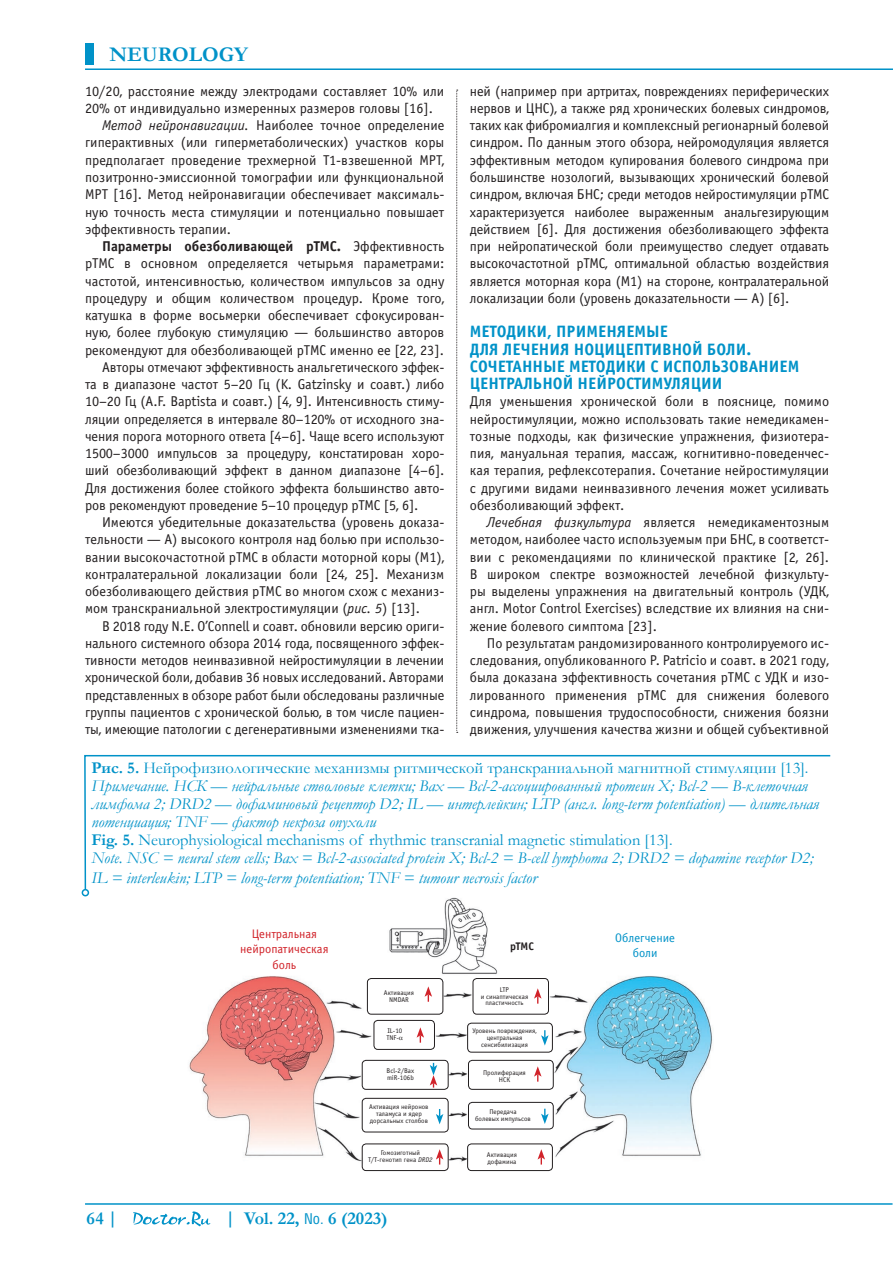
<style>
.page{position:relative;width:893px;height:1263px;background:#fff}
.page>*{position:absolute;margin:0;border:0;box-sizing:border-box;transform-origin:0 0}
.t1{font:700 21px "Garamond";color:#0092c8}
.t2{font:700 18px "Garamond";color:#0092c8}
.t3{font:italic 16.5px/18px "Garamond";color:#0092c8}
.t4{font:16.5px "Garamond";color:#0092c8}
.lit_2{font:700 16.5px/17.2px "Officina Sans C";color:#0092c8}
.lit_2-2{font:14.25px/17.2px "Officina Sans C";color:#231f20;text-align:justify}
.lit_2-3{font:12.45px "Officina Sans C";color:#d1232a}
.lit_2-4{font:12.45px "Officina Sans C";color:#0092c8}
.lit_2-5{font:700 11.1px "Officina Sans C";color:#231f20}
.lit_2-6{font:6.9px/6.9px "Officina Sans C";color:#231f20;text-align:center}
.s1{font-style:italic}
.s2{font-weight:700}
.s3{font-family:"Helios Cond";font-weight:400;font-size:15px}
</style>
<div class="page">
<div style="left:85px;top:43px;width:9px;height:21px;background:#0092c8"></div>
<hr style="left:85px;top:68px;width:808px;height:2px;background:#0092c8">
<hr style="left:85px;top:1203px;width:807px;height:2px;background:#0092c8">
<svg style="left:133px;top:1211px;width:77px;height:16px"></svg>
<svg style="left:83px;top:754px;width:748px;height:137px"></svg>
<div style="left:82px;top:889px;width:7px;height:7px;border:2px solid #0092c8;border-radius:50%"></div>
<img style="left:189px;top:897px;width:524px;height:275px">
<div style="left:367px;top:978px;width:76px;height:36px;border:1px solid #231f20;border-radius:4px"></div>
<div style="left:374px;top:1020px;width:61px;height:30px;border:1px solid #231f20;border-radius:4px"></div>
<div style="left:362px;top:1060px;width:86px;height:29px;border:1px solid #231f20;border-radius:4px"></div>
<div style="left:362px;top:1098px;width:86px;height:34px;border:1px solid #231f20;border-radius:4px"></div>
<div style="left:362px;top:1144px;width:86px;height:27px;border:1px solid #231f20;border-radius:4px"></div>
<div style="left:473px;top:978px;width:76px;height:36px;border:1px solid #231f20;border-radius:4px"></div>
<div style="left:467px;top:1023px;width:86px;height:29px;border:1px solid #231f20;border-radius:4px"></div>
<div style="left:468px;top:1060px;width:86px;height:29px;border:1px solid #231f20;border-radius:4px"></div>
<div style="left:468px;top:1102px;width:86px;height:27px;border:1px solid #231f20;border-radius:4px"></div>
<div style="left:467px;top:1144px;width:86px;height:27px;border:1px solid #231f20;border-radius:4px"></div>
<svg style="left:425px;top:986px;width:7px;height:16px"></svg>
<svg style="left:534px;top:988px;width:8px;height:16px"></svg>
<svg style="left:417px;top:1027px;width:7px;height:16px"></svg>
<svg style="left:534px;top:1066px;width:8px;height:16px"></svg>
<svg style="left:436px;top:1149px;width:7px;height:15px"></svg>
<svg style="left:538px;top:1149px;width:7px;height:15px"></svg>
<svg style="left:430px;top:1063px;width:7px;height:24px"></svg>
<svg style="left:541px;top:1030px;width:8px;height:15px"></svg>
<svg style="left:436px;top:1109px;width:7px;height:15px"></svg>
<svg style="left:541px;top:1109px;width:8px;height:15px"></svg>
<svg style="left:456px;top:90px;width:2px;height:643px"></svg>
<svg style="left:399px;top:1037px;width:4px;height:3px"></svg>
<h1 class="t1" style="left:109px;top:40px;width:140px">NEUROLOGY</h1>
<p class="lit_2-2" style="left:85px;top:83px;width:361px">10/20, расстояние между электродами составляет 10% или<br>20% от индивидуально измеренных размеров головы [16].</p>
<p class="lit_2-2" style="left:85px;top:117px;width:361px;text-indent:17px"><span class="s1">Метод нейронавигации.</span> Наиболее точное определение гиперактивных (или гиперметаболических) участков коры предполагает проведение трехмерной Т1-взвешенной МРТ, позитронно-эмиссионной томографии или функциональной МРТ [16]. Метод нейронавигации обеспечивает максималь&shy;ную точность места стимуляции и потенциально повышает эффективность терапии.</p>
<p class="lit_2-2" style="left:85px;top:238px;width:361px;text-indent:17px"><span class="s2">Параметры обезболивающей рТМС.</span> Эффективность рТМС в основном определяется четырьмя параметрами: частотой, интенсивностью, количеством импульсов за одну процедуру и общим количеством процедур. Кроме того, катушка в форме восьмерки обеспечивает сфокусирован&shy;ную, более глубокую стимуляцию — большинство авторов рекомендуют для обезболивающей рТМС именно ее [22, 23].</p>
<p class="lit_2-2" style="left:85px;top:359px;width:361px;text-indent:17px">Авторы отмечают эффективность анальгетического эффек&shy;та в диапазоне частот 5–20 Гц (K. Gatzinsky и соавт.) либо 10–20 Гц (A.F. Baptista и соавт.) [4, 9]. Интенсивность стиму&shy;ляции определяется в интервале 80–120% от исходного зна&shy;чения порога моторного ответа [4–6]. Чаще всего используют 1500–3000 импульсов за процедуру, констатирован хоро&shy;ший обезболивающий эффект в данном диапазоне [4–6].<br>Для достижения более стойкого эффекта большинство авто&shy;ров рекомендуют проведение 5–10 процедур рТМС [5, 6].</p>
<p class="lit_2-2" style="left:85px;top:514px;width:361px;text-indent:17px">Имеются убедительные доказательства (уровень доказа&shy;тельности — А) высокого контроля над болью при использо&shy;вании высокочастотной рТМС в области моторной коры (М1), контралатеральной локализации боли [24, 25]. Механизм обезболивающего действия рТМС во многом схож с механиз&shy;мом транскраниальной электростимуляции (<span class="s1">рис. 5</span>) [13].</p>
<p class="lit_2-2" style="left:85px;top:617px;width:361px;text-indent:17px">В 2018 году N.E. O’Connell и соавт. обновили версию ориги&shy;нального системного обзора 2014 года, посвященного эффек&shy;тивности методов неинвазивной нейростимуляции в лечении хронической боли, добавив 36 новых исследований. Авторами представленных в обзоре работ были обследованы различные группы пациентов с хронической болью, в том числе пациен&shy;ты, имеющие патологии с дегенеративными изменениями тка-</p>
<p class="lit_2-2" style="left:470px;top:83px;width:361px">ней (например при артритах, повреждениях периферических нервов и ЦНС), а также ряд хронических болевых синдромов, таких как фибромиалгия и комплексный регионарный болевой синдром. По данным этого обзора, нейромодуляция является эффективным методом купирования болевого синдрома при большинстве нозологий, вызывающих хронический болевой синдром, включая БНС; среди методов нейростимуляции рТМС характеризуется наиболее выраженным анальгезирующим действием [6]. Для достижения обезболивающего эффекта при нейропатической боли преимущество следует отдавать высокочастотной рТМС, оптимальной областью воздействия является моторная кора (М1) на стороне, контралатеральной локализации боли (уровень доказательности — А) [6].</p>
<p class="lit_2" style="left:470px;top:323px;width:331px">МЕТОДИКИ, ПРИМЕНЯЕМЫЕ<br>ДЛЯ ЛЕЧЕНИЯ НОЦИЦЕПТИВНОЙ БОЛИ.<br>СОЧЕТАННЫЕ МЕТОДИКИ С ИСПОЛЬЗОВАНИЕМ<br>ЦЕНТРАЛЬНОЙ НЕЙРОСТИМУЛЯЦИИ</p>
<p class="lit_2-2" style="left:470px;top:393px;width:361px">Для уменьшения хронической боли в пояснице, помимо нейростимуляции, можно использовать такие немедикамен&shy;тозные подходы, как физические упражнения, физиотера&shy;пия, мануальная терапия, массаж, когнитивно-поведенчес&shy;кая терапия, рефлексотерапия. Сочетание нейростимуляции с другими видами неинвазивного лечения может усиливать обезболивающий эффект.</p>
<p class="lit_2-2" style="left:470px;top:514px;width:361px;text-indent:17px"><span class="s1">Лечебная физкультура</span> является немедикаментозным методом, наиболее часто используемым при БНС, в соответст&shy;вии с рекомендациями по клинической практике [2, 26].<br>В широком спектре возможностей лечебной физкульту&shy;ры выделены упражнения на двигательный контроль (УДК, англ. Motor Control Exercises) вследствие их влияния на сни&shy;жение болевого симптома [23].</p>
<p class="lit_2-2" style="left:470px;top:635px;width:361px;text-indent:17px">По результатам рандомизированного контролируемого ис&shy;следования, опубликованного P. Patricio и соавт. в 2021 году, была доказана эффективность сочетания рТМС с УДК и изо&shy;лированного применения рТМС для снижения болевого синдрома, повышения трудоспособности, снижения боязни движения, улучшения качества жизни и общей субъективной</p>
<p class="t4" style="left:91px;top:757px;width:719px"><span class="s2">Рис. 5.</span> Нейрофизиологические механизмы ритмической транскраниальной магнитной стимуляции [13].</p>
<p class="t3" style="left:91px;top:777px;width:729px">Примечание. НСК — нейральные стволовые клетки; Bax — Bcl-2-ассоциированный протеин X; Bcl-2 — B-клеточная лимфома 2; DRD2 — дофаминовый рецептор D2; IL — интерлейкин; LTP (англ. long-term potentiation) — длительная потенциация; TNF — фактор некроза опухоли</p>
<p class="t4" style="left:91px;top:829px;width:583px"><span class="s2">Fig. 5.</span> Neurophysiological mechanisms of rhythmic transcranial magnetic stimulation [13].</p>
<p class="t3" style="left:91px;top:848px;width:723px;line-height:19.5px">Note. NSC = neural stem cells; Bax = Bcl-2-associated protein X; Bcl-2 = B-cell lymphoma 2; DRD2 = dopamine receptor D2;<br>IL = interleukin; LTP = long-term potentiation; TNF = tumour necrosis factor</p>
<p class="lit_2-3" style="left:252px;top:927px;width:67px">Центральная</p>
<p class="lit_2-3" style="left:240px;top:942px;width:90px">нейропатическая</p>
<p class="lit_2-3" style="left:272px;top:958px;width:25px">боль</p>
<p class="lit_2-6" style="left:384px;top:989px;width:32px">Активация</p>
<p class="lit_2-6" style="left:389px;top:996px;width:21px">NMDAR</p>
<p class="lit_2-6" style="left:387px;top:1028px;width:16px">IL-10</p>
<p class="lit_2-6" style="left:386px;top:1034px;width:14px">TNF-</p>
<p class="lit_2-6" style="left:387px;top:1067px;width:29px">Bcl-2/Bax</p>
<p class="lit_2-6" style="left:387px;top:1074px;width:28px">miR-106b</p>
<p class="lit_2-6" style="left:369px;top:1104px;width:61px">Активация нейронов</p>
<p class="lit_2-6" style="left:376px;top:1111px;width:47px">таламуса и ядер</p>
<p class="lit_2-6" style="left:370px;top:1117px;width:60px">дорсальных столбов</p>
<p class="lit_2-6" style="left:368px;top:1150px;width:66px">Гомозиготный<br>Т/Т-генотип гена <span class="s1">DRD2</span></p>
<p class="t2" style="left:86px;top:1206px;width:33px">64|</p>
<p class="t2" style="left:225px;top:1206px;width:164px">| Vol. 22, <span class="s3">No.</span> 6 (2023)</p>
<p class="lit_2-5" style="left:510px;top:940px;width:25px">рТМС</p>
<p class="lit_2-6" style="left:500px;top:986px;width:11px">LTP</p>
<p class="lit_2-6" style="left:481px;top:993px;width:49px">и синаптическая</p>
<p class="lit_2-6" style="left:485px;top:1000px;width:40px">пластичность</p>
<p class="lit_2-6" style="left:472px;top:1027px;width:66px">Уровень повреждения,</p>
<p class="lit_2-6" style="left:487px;top:1034px;width:37px">центральная</p>
<p class="lit_2-6" style="left:481px;top:1041px;width:48px">сенсибилизация</p>
<p class="lit_2-6" style="left:483px;top:1069px;width:44px">Пролиферация</p>
<p class="lit_2-6" style="left:499px;top:1076px;width:13px">НСК</p>
<p class="lit_2-6" style="left:489px;top:1108px;width:29px">Передача</p>
<p class="lit_2-6" style="left:475px;top:1115px;width:57px">болевых импульсов</p>
<p class="lit_2-6" style="left:487px;top:1151px;width:32px">Активация</p>
<p class="lit_2-6" style="left:487px;top:1158px;width:30px">дофамина</p>
<p class="lit_2-4" style="left:615px;top:931px;width:61px">Облегчение</p>
<p class="lit_2-4" style="left:633px;top:946px;width:26px">боли</p>
</div>
